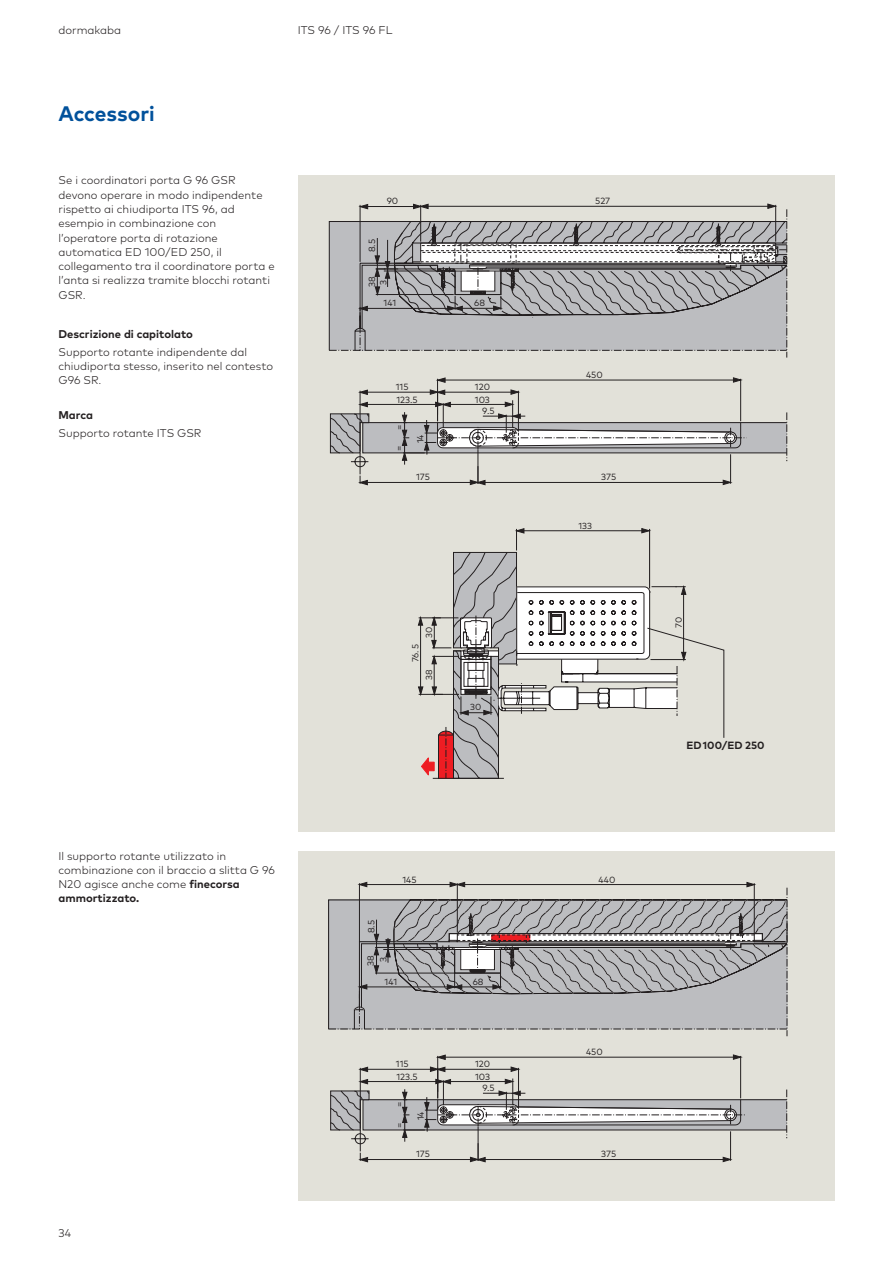
<style>
.page{position:relative;width:893px;height:1263px;background:#fff}
.page>*{position:absolute;margin:0;border:0;box-sizing:border-box;transform-origin:0 0}
.t1{font:700 21px "Mark Pro";letter-spacing:-.005em;color:#01519b}
.t2{font:300 11.25px/14.2px "Mark Pro";color:#231f20}
.t3{font:700 11.25px "Mark Pro";color:#231f20}
.t4{font:700 10.5px "Mark Pro";color:#231f20}
.t5{font:9px/12.5px "Mark Pro";color:#231f20;text-align:center}
.t6{font:8.85px "Mark Pro";color:#231f20}
.s1{font-weight:700}
</style>
<div class="page">
<div style="left:298px;top:175px;width:536px;height:657px;background:#e2e1d9"></div>
<svg style="left:418px;top:529px;width:306px;height:250px"></svg>
<div style="left:363px;top:423px;width:424px;height:30px;background:#bcbdc0"></div>
<div style="left:363px;top:422px;width:424px;height:31px;border:1px solid #231f20"></div>
<hr style="left:437px;top:379px;width:1px;height:42px;background:#231f20">
<hr style="left:740px;top:379px;width:1px;height:42px;background:#231f20">
<hr style="left:360px;top:391px;width:1px;height:61px;background:#231f20">
<svg style="left:786px;top:412px;width:1px;height:49px"></svg>
<hr style="left:363px;top:392px;width:69px;height:1px;background:#231f20">
<svg style="left:360px;top:390px;width:7px;height:4px"></svg>
<hr style="left:363px;top:404px;width:75px;height:1px;background:#231f20">
<svg style="left:360px;top:402px;width:7px;height:5px"></svg>
<hr style="left:440px;top:380px;width:298px;height:1px;background:#231f20">
<svg style="left:438px;top:378px;width:7px;height:4px"></svg>
<svg style="left:733px;top:378px;width:8px;height:4px"></svg>
<svg style="left:329px;top:204px;width:458px;height:154px;background:#b2b2b3"></svg>
<hr style="left:367px;top:482px;width:105px;height:1px;background:#231f20">
<svg style="left:330px;top:413px;width:39px;height:72px"></svg>
<svg style="left:402px;top:390px;width:344px;height:95px"></svg>
<div style="left:298px;top:851px;width:536px;height:350px;background:#e2e1d9"></div>
<div style="left:363px;top:1100px;width:424px;height:30px;background:#bcbdc0"></div>
<div style="left:363px;top:1099px;width:424px;height:31px;border:1px solid #231f20"></div>
<hr style="left:437px;top:1056px;width:1px;height:42px;background:#231f20">
<hr style="left:740px;top:1056px;width:1px;height:42px;background:#231f20">
<hr style="left:360px;top:1068px;width:1px;height:61px;background:#231f20">
<svg style="left:786px;top:1089px;width:1px;height:49px"></svg>
<hr style="left:363px;top:1069px;width:70px;height:1px;background:#231f20">
<svg style="left:360px;top:1067px;width:8px;height:4px"></svg>
<hr style="left:363px;top:1081px;width:75px;height:1px;background:#231f20">
<svg style="left:360px;top:1079px;width:8px;height:5px"></svg>
<hr style="left:440px;top:1057px;width:298px;height:1px;background:#231f20">
<svg style="left:438px;top:1055px;width:7px;height:4px"></svg>
<svg style="left:733px;top:1055px;width:8px;height:4px"></svg>
<hr style="left:367px;top:1159px;width:106px;height:1px;background:#231f20">
<svg style="left:330px;top:1090px;width:40px;height:72px"></svg>
<svg style="left:403px;top:1067px;width:343px;height:95px"></svg>
<svg style="left:328px;top:882px;width:460px;height:154px;background:#afafb0"></svg>
<p class="t2" style="left:58px;top:22px;width:64px">dormakaba</p>
<p class="t2" style="left:298px;top:22px;width:96px">ITS 96 / ITS 96 FL</p>
<h1 class="t1" style="left:58px;top:98px;width:98px">Accessori</h1>
<p class="t2" style="left:58px;top:172px;width:218px">Se i coordinatori porta G 96 GSR devono operare in modo indipendente rispetto ai chiudiporta ITS 96, ad esempio in combinazione con l’operatore porta di rotazione automatica ED 100/ED 250, il collegamento tra il coordinatore porta e l’anta si realizza tramite blocchi rotanti<br>GSR.</p>
<p class="t3" style="left:58px;top:325px;width:136px">Descrizione di capitolato</p>
<p class="t2" style="left:58px;top:344px;width:216px">Supporto rotante indipendente dal chiudiporta stesso, inserito nel contesto<br>G96 SR.</p>
<p class="t3" style="left:58px;top:406px;width:36px">Marca</p>
<p class="t2" style="left:58px;top:425px;width:145px">Supporto rotante ITS GSR</p>
<p class="t2" style="left:58px;top:848px;width:218px">Il supporto rotante utilizzato in combinazione con il braccio a slitta G 96<br>N20 agisce anche come <span class="s1">finecorsa ammortizzato.</span></p>
<p class="t2" style="left:58px;top:1225px;width:14px">34</p>
<p class="t5" style="left:387px;top:195px;width:13px">90</p>
<p class="t5" style="left:595px;top:195px;width:17px">527</p>
<p class="t5" style="left:366px;top:252px;width:15px;rotate:-90deg">8.5</p>
<p class="t5" style="left:366px;top:287px;width:12px;rotate:-90deg">38</p>
<p class="t5" style="left:377px;top:285px;width:7px;rotate:-90deg">3</p>
<p class="t5" style="left:384px;top:297px;width:14px">141</p>
<p class="t5" style="left:474px;top:297px;width:12px">68</p>
<p class="t5" style="left:396px;top:381px;width:14px">115</p>
<p class="t5" style="left:475px;top:381px;width:17px">120</p>
<p class="t5" style="left:396px;top:393px;width:23px">123.5</p>
<p class="t5" style="left:475px;top:393px;width:16px">103</p>
<p class="t5" style="left:393px;top:430px;width:7px;rotate:-90deg">=</p>
<p class="t5" style="left:393px;top:451px;width:7px;rotate:-90deg">=</p>
<p class="t5" style="left:414px;top:443px;width:10px;rotate:-90deg">14</p>
<p class="t5" style="left:416px;top:471px;width:15px">175</p>
<p class="t5" style="left:482px;top:405px;width:14px">9.5</p>
<p class="t6" style="left:424px;top:638px;width:13px;rotate:-90deg">30</p>
<p class="t6" style="left:410px;top:662px;width:20px;rotate:-90deg">76. 5</p>
<p class="t6" style="left:424px;top:680px;width:12px;rotate:-90deg">38</p>
<p class="t6" style="left:470px;top:702px;width:13px">30</p>
<p class="t5" style="left:402px;top:873px;width:16px">145</p>
<p class="t5" style="left:365px;top:933px;width:15px;rotate:-90deg">8.5</p>
<p class="t5" style="left:364px;top:966px;width:12px;rotate:-90deg">38<br>3</p>
<p class="t5" style="left:385px;top:976px;width:14px">141</p>
<p class="t5" style="left:473px;top:976px;width:12px">68</p>
<p class="t5" style="left:396px;top:1058px;width:14px">115</p>
<p class="t5" style="left:475px;top:1058px;width:17px">120</p>
<p class="t5" style="left:396px;top:1070px;width:23px">123.5</p>
<p class="t5" style="left:475px;top:1070px;width:16px">103</p>
<p class="t5" style="left:393px;top:1107px;width:7px;rotate:-90deg">=</p>
<p class="t5" style="left:393px;top:1128px;width:7px;rotate:-90deg">=</p>
<p class="t5" style="left:414px;top:1120px;width:10px;rotate:-90deg">14</p>
<p class="t5" style="left:416px;top:1148px;width:15px">175</p>
<p class="t5" style="left:482px;top:1082px;width:14px">9.5</p>
<p class="t5" style="left:586px;top:369px;width:18px">450</p>
<p class="t5" style="left:601px;top:471px;width:17px">375</p>
<p class="t6" style="left:579px;top:520px;width:15px">133</p>
<p class="t5" style="left:598px;top:873px;width:18px">440</p>
<p class="t5" style="left:586px;top:1046px;width:18px">450</p>
<p class="t5" style="left:601px;top:1148px;width:17px">375</p>
<p class="t6" style="left:674px;top:628px;width:13px;rotate:-90deg">70</p>
<p class="t4" style="left:686px;top:740px;width:80px">ED100/ED 250</p>
</div>
